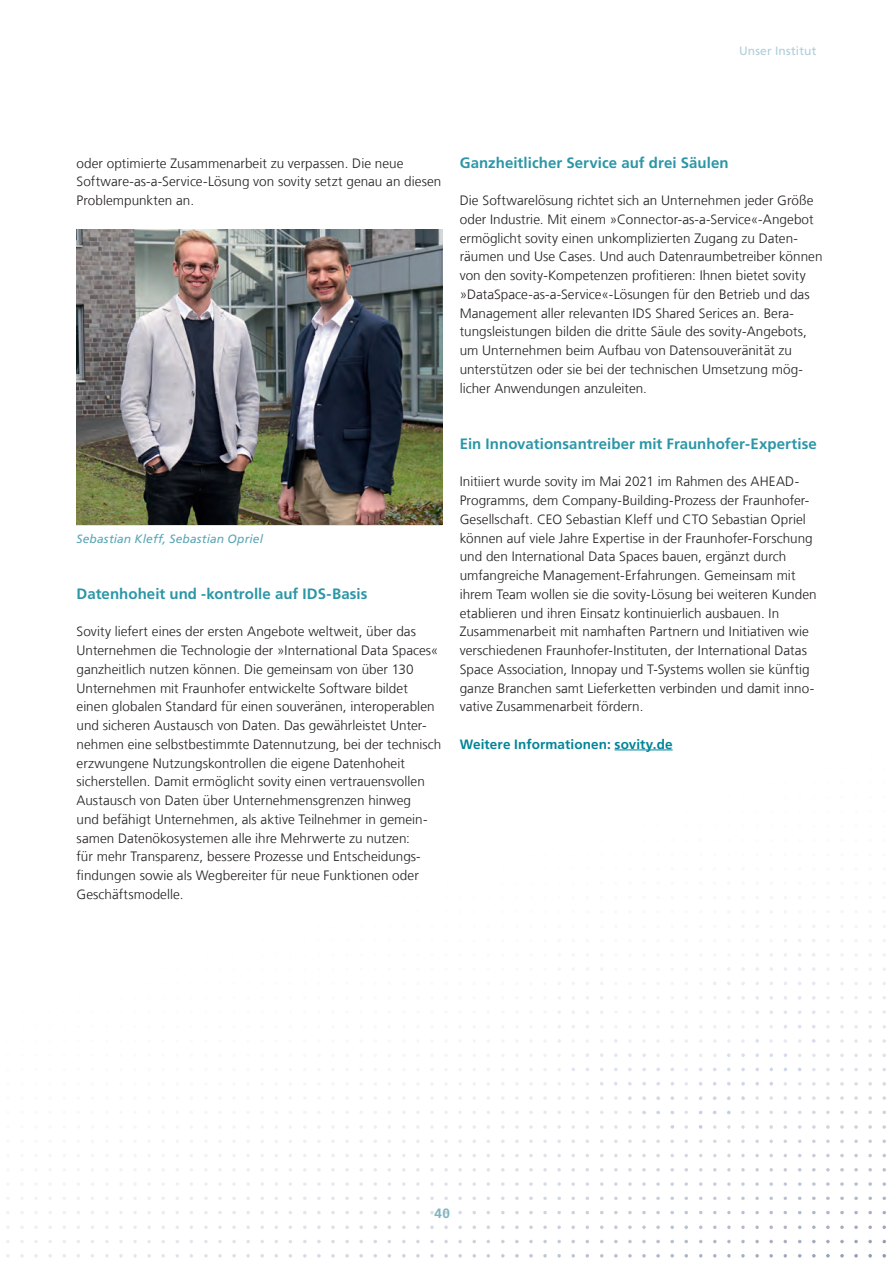
<style>
.page{position:relative;width:893px;height:1263px;background:#fff}
.page>*{position:absolute;margin:0;border:0;box-sizing:border-box;transform-origin:0 0}
.t1{font:700 15px "Frutiger LT Com";letter-spacing:.005em;color:#2b96a7}
.t2{font:300 13.5px/18.8px "Frutiger LT Com";letter-spacing:.005em;color:#231f20}
.t3{font:700 13.5px "Frutiger LT Com";letter-spacing:.01em;color:#028498}
.t4{font:700 13.5px "Frutiger LT Com";color:#7eb5c1}
.t5{font:italic 12px "Frutiger LT Com";letter-spacing:.015em;color:#5ba5b4}
.t6{font:12px "Frutiger LT Com";letter-spacing:.015em;color:#adced8}
</style>
<div class="page">
<img style="left:77px;top:230px;width:365px;height:295px">
<img style="left:6px;top:749px;width:880px;height:509px">
<p class="t6" style="left:739px;top:44px;width:79px">Unser Institut</p>
<p class="t2" style="left:77px;top:154px;width:366px">oder optimierte Zusammenarbeit zu verpassen. Die neue<br>Software-as-a-Service-Lösung von sovity setzt genau an diesen<br>Problempunkten an.</p>
<p class="t5" style="left:77px;top:531px;width:188px">Sebastian Kleff, Sebastian Opriel</p>
<p class="t1" style="left:77px;top:585px;width:293px">Datenhoheit und -kontrolle auf IDS-Basis</p>
<p class="t2" style="left:77px;top:622px;width:366px">Sovity liefert eines der ersten Angebote weltweit, über das Unternehmen die Technologie der »International Data Spaces« ganzheitlich nutzen können. Die gemeinsam von über 130<br>Unternehmen mit Fraunhofer entwickelte Software bildet einen globalen Standard für einen souveränen, interoperablen und sicheren Austausch von Daten. Das gewährleistet Unter&shy;nehmen eine selbstbestimmte Datennutzung, bei der technisch erzwungene Nutzungskontrollen die eigene Datenhoheit sicherstellen. Damit ermöglicht sovity einen vertrauensvollen Austausch von Daten über Unternehmensgrenzen hinweg<br>und befähigt Unternehmen, als aktive Teilnehmer in gemein&shy;samen Datenökosystemen alle ihre Mehrwerte zu nutzen:<br>für mehr Transparenz, bessere Prozesse und Entscheidungs&shy;findungen sowie als Wegbereiter für neue Funktionen oder Geschäftsmodelle.</p>
<p class="t1" style="left:460px;top:154px;width:270px">Ganzheitlicher Service auf drei Säulen</p>
<p class="t2" style="left:460px;top:191px;width:364px">Die Softwarelösung richtet sich an Unternehmen jeder Größe oder Industrie. Mit einem »Connector-as-a-Service«-Angebot ermöglicht sovity einen unkomplizierten Zugang zu Daten&shy;räumen und Use Cases. Und auch Datenraumbetreiber können von den sovity-Kompetenzen profitieren: Ihnen bietet sovity »DataSpace-as-a-Service«-Lösungen für den Betrieb und das Management aller relevanten IDS Shared Serices an. Bera&shy;tungsleistungen bilden die dritte Säule des sovity-Angebots, um Unternehmen beim Aufbau von Datensouveränität zu unterstützen oder sie bei der technischen Umsetzung mög&shy;licher Anwendungen anzuleiten.</p>
<p class="t1" style="left:460px;top:435px;width:359px">Ein Innovationsantreiber mit Fraunhofer-Expertise</p>
<p class="t2" style="left:460px;top:472px;width:358px">Initiiert wurde sovity im Mai 2021 im Rahmen des AHEAD-Programms, dem Company-Building-Prozess der Fraunhofer-Gesellschaft. CEO Sebastian Kleff und CTO Sebastian Opriel können auf viele Jahre Expertise in der Fraunhofer-Forschung und den International Data Spaces bauen, ergänzt durch umfangreiche Management-Erfahrungen. Gemeinsam mit ihrem Team wollen sie die sovity-Lösung bei weiteren Kunden etablieren und ihren Einsatz kontinuierlich ausbauen. In Zusammenarbeit mit namhaften Partnern und Initiativen wie verschiedenen Fraunhofer-Instituten, der International Datas Space Association, Innopay und T-Systems wollen sie künftig ganze Branchen samt Lieferketten verbinden und damit inno&shy;vative Zusammenarbeit fördern.</p>
<p class="t3" style="left:460px;top:736px;width:214px">Weitere Informationen: sovity.de</p>
<p class="t4" style="left:434px;top:1205px;width:17px">40</p>
</div>
